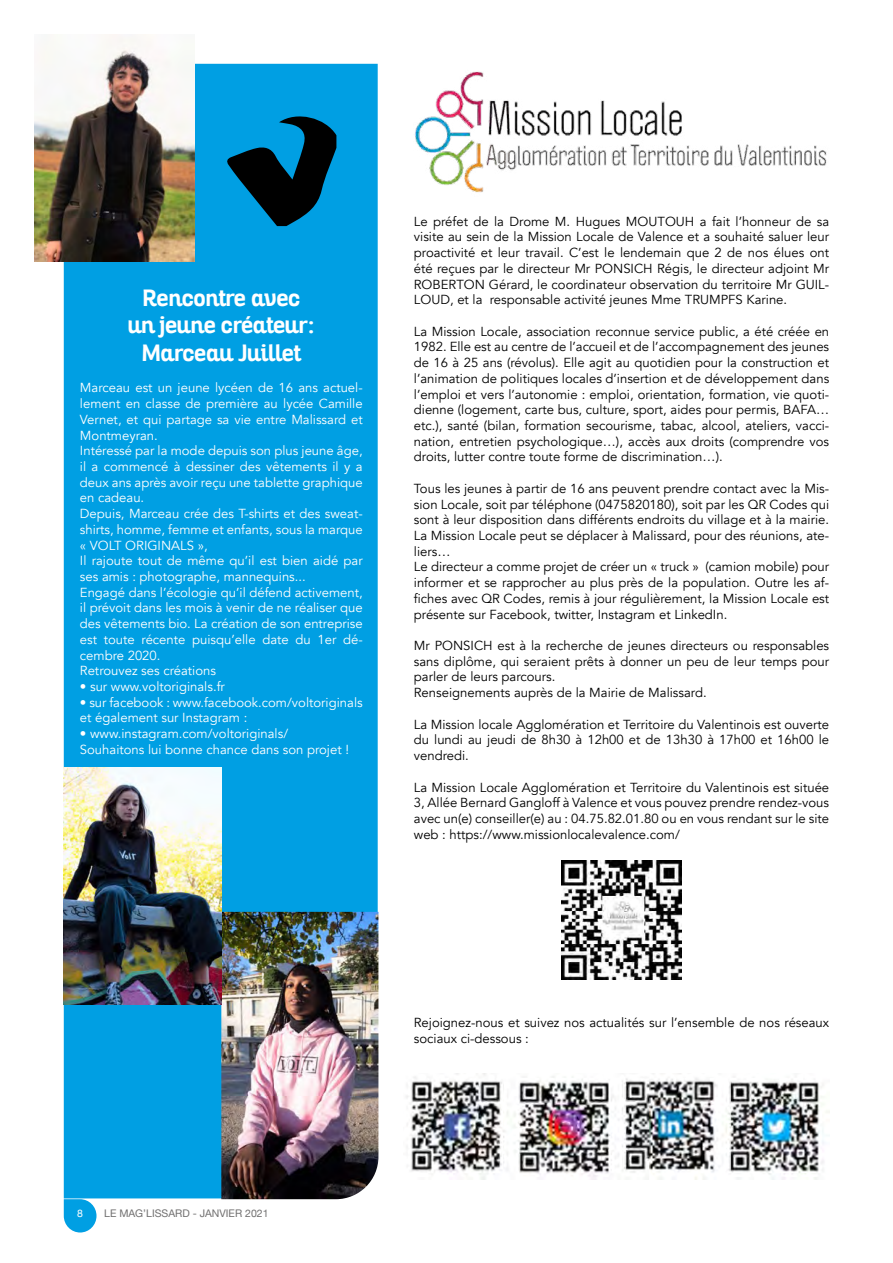
<style>
.page{position:relative;width:893px;height:1263px;background:#fff}
.page>*{position:absolute;margin:0;border:0;box-sizing:border-box;transform-origin:0 0}
.t1{font:700 22.95px/27.5px "Altair";color:#fff;text-align:center;scale:.92 1}
.t2{font:13.05px/15.8px "Avenir";color:#000;text-align:justify}
.t3{font:13.05px/15.8px "Avenir";color:#fff}
.t4{font:10.5px "Helvetica Neue";color:#706f6f}
.t5{font:10.5px "Helvetica Neue";color:#fff}
</style>
<div class="page">
<div style="left:64px;top:64px;width:314px;height:1134px;background:#009fe3"></div>
<svg style="left:64px;top:1199px;width:33px;height:33px"></svg>
<img style="left:221px;top:912px;width:157px;height:287px">
<img style="left:64px;top:767px;width:157px;height:237px">
<img style="left:34px;top:34px;width:160px;height:228px">
<svg style="left:226px;top:110px;width:110px;height:116px;background:#005478"></svg>
<img style="left:562px;top:860px;width:119px;height:120px">
<img style="left:406px;top:1073px;width:423px;height:106px">
<img style="left:415px;top:71px;width:412px;height:121px">
<h1 class="t1" style="left:128px;top:285px;width:204px">Rencontre avec un jeune créateur:<br>Marceau Juillet</h1>
<p class="t3" style="left:80px;top:380px;width:284px">Marceau est un jeune lycéen de 16 ans actuel&shy;lement en classe de première au lycée Camille Vernet, et qui partage sa vie entre Malissard et Montmeyran.<br>Intéressé par la mode depuis son plus jeune âge, il a commencé à dessiner des vêtements il y a deux ans après avoir reçu une tablette graphique en cadeau.<br>Depuis, Marceau crée des T-shirts et des sweat&shy;shirts, homme, femme et enfants, sous la marque « VOLT ORIGINALS »,<br>Il rajoute tout de même qu’il est bien aidé par ses amis : photographe, mannequins...<br>Engagé dans l’écologie qu’il défend activement, il prévoit dans les mois à venir de ne réaliser que des vêtements bio. La création de son entreprise est toute récente puisqu’elle date du 1er dé&shy;cembre 2020.<br>Retrouvez ses créations</p>
<p class="t3" style="left:80px;top:679px;width:146px">• sur www.voltoriginals.fr</p>
<p class="t3" style="left:80px;top:695px;width:284px">• sur facebook : www.facebook.com/voltoriginals et également sur Instagram :</p>
<p class="t3" style="left:80px;top:726px;width:271px">• www.instagram.com/voltoriginals/<br>Souhaitons lui bonne chance dans son projet !</p>
<p class="t2" style="left:414px;top:214px;width:417px">Le préfet de la Drome M. Hugues MOUTOUH a fait l’honneur de sa visite au sein de la Mission Locale de Valence et a souhaité saluer leur proactivité et leur travail. C’est le lendemain que 2 de nos élues ont été reçues par le directeur Mr PONSICH Régis, le directeur adjoint Mr ROBERTON Gérard, le coordinateur observation du territoire Mr GUIL-LOUD, et la responsable activité jeunes Mme TRUMPFS Karine.</p>
<p class="t2" style="left:414px;top:324px;width:417px">La Mission Locale, association reconnue service public, a été créée en 1982. Elle est au centre de l’accueil et de l’accompagnement des jeunes de 16 à 25 ans (révolus). Elle agit au quotidien pour la construction et l’animation de politiques locales d’insertion et de développement dans l’emploi et vers l’autonomie : emploi, orientation, formation, vie quoti&shy;dienne (logement, carte bus, culture, sport, aides pour permis, BAFA… etc.), santé (bilan, formation secourisme, tabac, alcool, ateliers, vacci&shy;nation, entretien psychologique…), accès aux droits (comprendre vos droits, lutter contre toute forme de discrimination…).</p>
<p class="t2" style="left:414px;top:481px;width:417px;text-align:left">Tous les jeunes à partir de 16 ans peuvent prendre contact avec la Mis&shy;sion Locale, soit par téléphone (0475820180), soit par les QR Codes qui sont à leur disposition dans différents endroits du village et à la mairie.<br>La Mission Locale peut se déplacer à Malissard, pour des réunions, ate&shy;liers…<br>Le directeur a comme projet de créer un « truck » (camion mobile) pour informer et se rapprocher au plus près de la population. Outre les af&shy;fiches avec QR Codes, remis à jour régulièrement, la Mission Locale est présente sur Facebook, twitter, Instagram et LinkedIn.</p>
<p class="t2" style="left:414px;top:638px;width:417px;text-align:left">Mr PONSICH est à la recherche de jeunes directeurs ou responsables sans diplôme, qui seraient prêts à donner un peu de leur temps pour parler de leurs parcours.<br>Renseignements auprès de la Mairie de Malissard.</p>
<p class="t2" style="left:414px;top:716px;width:417px">La Mission locale Agglomération et Territoire du Valentinois est ouverte du lundi au jeudi de 8h30 à 12h00 et de 13h30 à 17h00 et 16h00 le vendredi.</p>
<p class="t2" style="left:414px;top:779px;width:417px">La Mission Locale Agglomération et Territoire du Valentinois est située 3, Allée Bernard Gangloff à Valence et vous pouvez prendre rendez-vous avec un(e) conseiller(e) au : 04.75.82.01.80 ou en vous rendant sur le site web : https://www.missionlocalevalence.com/</p>
<p class="t5" style="left:77px;top:1206px;width:7px">8</p>
<p class="t4" style="left:104px;top:1205px;width:166px">LE MAG’LISSARD - JANVIER 2021</p>
<p class="t2" style="left:414px;top:1015px;width:417px">Rejoignez-nous et suivez nos actualités sur l’ensemble de nos réseaux sociaux ci-dessous :</p>
</div>
